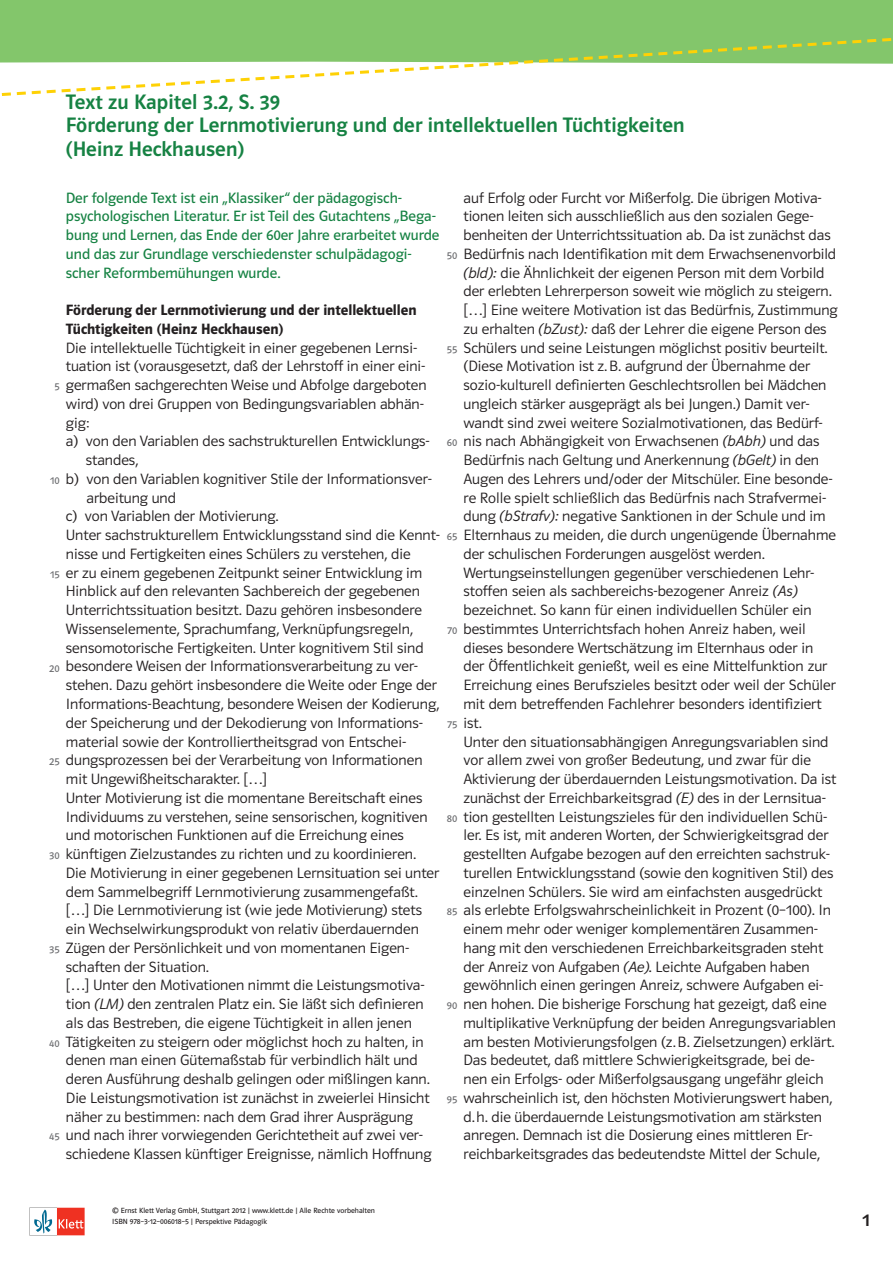
<style>
.page{position:relative;width:893px;height:1263px;background:#fff}
.page>*{position:absolute;margin:0;border:0;box-sizing:border-box;transform-origin:0 0}
.t1{font:21px/23.4px "Polo ST11 K Krftg";letter-spacing:.005em;color:#168243}
.t2{font:18px "Polo ST11 K Krftg";color:#231f20}
.t3{font:15px/18.8px "Polo ST11 K Leicht";color:#231f20}
.t4{font:15px/18.8px "Polo ST11 K Buch";color:#168243}
.t5{font:15px/18.8px "Polo ST11 K Hfett";color:#231f20}
.t6{font:10.5px "Polo ST11 K Buch";color:#6c6d70}
.t7{font:7.5px/10.1px "Polo ST11 K Buch";color:#231f20}
.s1{font-family:"Polo ST11 K Leicht Kursiv"}
</style>
<div class="page">
<svg style="left:29px;top:1208px;width:56px;height:27px"></svg>
<svg style="left:0;top:0;width:893px;height:96px"></svg>
<h1 class="t1" style="left:66px;top:92px;width:620px">Text zu Kapitel 3.2, S. 39<br>Förderung der Lernmotivierung und der intellektuellen Tüchtigkeiten (Heinz Heckhausen)</h1>
<p class="t3" style="left:463px;top:189px;width:376px">auf Erfolg oder Furcht vor Mißerfolg. Die übrigen Motiva&shy;tionen leiten sich ausschließlich aus den sozialen Gege&shy;benheiten der Unterrichtssituation ab. Da ist zunächst das Bedürfnis nach Identifikation mit dem Erwachsenenvorbild <span class="s1">(bld):</span> die Ähnlichkeit der eigenen Person mit dem Vorbild der erlebten Lehrerperson soweit wie möglich zu steigern. […] Eine weitere Motivation ist das Bedürfnis, Zustimmung zu erhalten <span class="s1">(bZust):</span> daß der Lehrer die eigene Person des Schülers und seine Leistungen möglichst positiv beurteilt. (Diese Motivation ist z. B. aufgrund der Übernahme der sozio-kulturell definierten Geschlechtsrollen bei Mädchen ungleich stärker ausgeprägt als bei Jungen.) Damit ver&shy;wandt sind zwei weitere Sozialmotivationen, das Bedürf&shy;nis nach Abhängigkeit von Erwachsenen <span class="s1">(bAbh)</span> und das Bedürfnis nach Geltung und Anerkennung <span class="s1">(bGelt)</span> in den Augen des Lehrers und/oder der Mitschüler. Eine besonde&shy;re Rolle spielt schließlich das Bedürfnis nach Strafvermei&shy;dung <span class="s1">(bStrafv):</span> negative Sanktionen in der Schule und im Elternhaus zu meiden, die durch ungenügende Übernahme der schulischen Forderungen ausgelöst werden.<br>Wertungseinstellungen gegenüber verschiedenen Lehr&shy;stoffen seien als sachbereichs-bezogener Anreiz <span class="s1">(As) </span>bezeichnet. So kann für einen individuellen Schüler ein bestimmtes Unterrichtsfach hohen Anreiz haben, weil dieses besondere Wertschätzung im Elternhaus oder in der Öffentlichkeit genießt, weil es eine Mittelfunktion zur Erreichung eines Berufszieles besitzt oder weil der Schüler mit dem betreffenden Fachlehrer besonders identifiziert ist.<br>Unter den situationsabhängigen Anregungsvariablen sind vor allem zwei von großer Bedeutung, und zwar für die Aktivierung der überdauernden Leistungsmotivation. Da ist zunächst der Erreichbarkeitsgrad <span class="s1">(E)</span> des in der Lernsitua&shy;tion gestellten Leistungszieles für den individuellen Schü&shy;ler. Es ist, mit anderen Worten, der Schwierigkeitsgrad der gestellten Aufgabe bezogen auf den erreichten sachstruk&shy;turellen Entwicklungsstand (sowie den kognitiven Stil) des einzelnen Schülers. Sie wird am einfachsten ausgedrückt als erlebte Erfolgswahrscheinlichkeit in Prozent (0–100). In einem mehr oder weniger komplementären Zusammen&shy;hang mit den verschiedenen Erreichbarkeitsgraden steht der Anreiz von Aufgaben <span class="s1">(Ae).</span> Leichte Aufgaben haben gewöhnlich einen geringen Anreiz, schwere Aufgaben ei&shy;nen hohen. Die bisherige Forschung hat gezeigt, daß eine multiplikative Verknüpfung der beiden Anregungsvariablen am besten Motivierungsfolgen (z. B. Zielsetzungen) erklärt.<br>Das bedeutet, daß mittlere Schwierigkeitsgrade, bei de&shy;nen ein Erfolgs- oder Mißerfolgsausgang ungefähr gleich wahrscheinlich ist, den höchsten Motivierungswert haben, d. h. die überdauernde Leistungsmotivation am stärksten anregen. Demnach ist die Dosierung eines mittleren Er&shy;reichbarkeitsgrades das bedeutendste Mittel der Schule,</p>
<p class="t4" style="left:66px;top:189px;width:375px">Der folgende Text ist ein „Klassiker“ der pädagogisch&shy;psychologischen Literatur. Er ist Teil des Gutachtens „Bega&shy;bung und Lernen, das Ende der 60er Jahre erarbeitet wurde und das zur Grundlage verschiedenster schulpädagogi&shy;scher Reformbemühungen wurde.</p>
<p class="t5" style="left:66px;top:302px;width:352px">Förderung der Lernmotivierung und der intellektuellen<br>Tüchtigkeiten (Heinz Heckhausen)</p>
<p class="t3" style="left:66px;top:339px;width:353px">Die intellektuelle Tüchtigkeit in einer gegebenen Lernsi-</p>
<p class="t3" style="left:66px;top:358px;width:361px">tuation ist (vorausgesetzt, daß der Lehrstoff in einer eini-</p>
<p class="t3" style="left:66px;top:377px;width:362px">germaßen sachgerechten Weise und Abfolge dargeboten</p>
<p class="t3" style="left:66px;top:396px;width:360px">wird) von drei Gruppen von Bedingungsvariablen abhän-</p>
<p class="t3" style="left:66px;top:414px;width:25px">gig:</p>
<p class="t3" style="left:66px;top:433px;width:365px">a) von den Variablen des sachstrukturellen Entwicklungs-</p>
<p class="t3" style="left:86px;top:452px;width:54px">standes,</p>
<p class="t3" style="left:66px;top:471px;width:367px">b) von den Variablen kognitiver Stile der Informationsver-</p>
<p class="t3" style="left:86px;top:489px;width:91px">arbeitung und</p>
<p class="t3" style="left:66px;top:508px;width:214px">c) von Variablen der Motivierung.</p>
<p class="t3" style="left:66px;top:527px;width:376px">Unter sachstrukturellem Entwicklungsstand sind die Kennt-</p>
<p class="t3" style="left:66px;top:546px;width:346px">nisse und Fertigkeiten eines Schülers zu verstehen, die</p>
<p class="t3" style="left:66px;top:564px;width:358px">er zu einem gegebenen Zeitpunkt seiner Entwicklung im</p>
<p class="t3" style="left:66px;top:583px;width:356px">Hinblick auf den relevanten Sachbereich der gegebenen</p>
<p class="t3" style="left:66px;top:602px;width:358px">Unterrichtssituation besitzt. Dazu gehören insbesondere</p>
<p class="t3" style="left:66px;top:621px;width:349px">Wissenselemente, Sprachumfang, Verknüpfungsregeln,</p>
<p class="t3" style="left:66px;top:639px;width:359px">sensomotorische Fertigkeiten. Unter kognitivem Stil sind</p>
<p class="t3" style="left:66px;top:658px;width:354px">besondere Weisen der Informationsverarbeitung zu ver-</p>
<p class="t3" style="left:66px;top:677px;width:373px">stehen. Dazu gehört insbesondere die Weite oder Enge der</p>
<p class="t3" style="left:66px;top:696px;width:375px">Informations-Beachtung, besondere Weisen der Kodierung,</p>
<p class="t3" style="left:66px;top:714px;width:359px">der Speicherung und der Dekodierung von Informations-</p>
<p class="t3" style="left:66px;top:733px;width:342px">material sowie der Kontrolliertheitsgrad von Entschei-</p>
<p class="t3" style="left:66px;top:752px;width:358px">dungsprozessen bei der Verarbeitung von Informationen</p>
<p class="t3" style="left:66px;top:771px;width:203px">mit Ungewißheitscharakter. […]</p>
<p class="t3" style="left:66px;top:789px;width:358px">Unter Motivierung ist die momentane Bereitschaft eines</p>
<p class="t3" style="left:66px;top:808px;width:363px">Individuums zu verstehen, seine sensorischen, kognitiven</p>
<p class="t3" style="left:66px;top:827px;width:340px">und motorischen Funktionen auf die Erreichung eines</p>
<p class="t3" style="left:66px;top:846px;width:352px">künftigen Zielzustandes zu richten und zu koordinieren.</p>
<p class="t3" style="left:66px;top:864px;width:375px">Die Motivierung in einer gegebenen Lernsituation sei unter</p>
<p class="t3" style="left:66px;top:883px;width:353px">dem Sammelbegriff Lernmotivierung zusammengefaßt.</p>
<p class="t3" style="left:66px;top:902px;width:358px">[…] Die Lernmotivierung ist (wie jede Motivierung) stets</p>
<p class="t3" style="left:66px;top:921px;width:354px">ein Wechselwirkungsprodukt von relativ überdauernden</p>
<p class="t3" style="left:66px;top:939px;width:345px">Zügen der Persönlichkeit und von momentanen Eigen-</p>
<p class="t3" style="left:66px;top:958px;width:145px">schaften der Situation.</p>
<p class="t3" style="left:66px;top:977px;width:360px">[…] Unter den Motivationen nimmt die Leistungsmotiva-</p>
<p class="t3" style="left:66px;top:996px;width:359px">tion <span class="s1">(LM)</span> den zentralen Platz ein. Sie läßt sich definieren</p>
<p class="t3" style="left:66px;top:1014px;width:347px">als das Bestreben, die eigene Tüchtigkeit in allen jenen</p>
<p class="t3" style="left:66px;top:1033px;width:359px">Tätigkeiten zu steigern oder möglichst hoch zu halten, in</p>
<p class="t3" style="left:66px;top:1052px;width:353px">denen man einen Gütemaßstab für verbindlich hält und</p>
<p class="t3" style="left:66px;top:1071px;width:365px">deren Ausführung deshalb gelingen oder mißlingen kann.</p>
<p class="t3" style="left:66px;top:1089px;width:365px">Die Leistungsmotivation ist zunächst in zweierlei Hinsicht</p>
<p class="t3" style="left:66px;top:1108px;width:349px">näher zu bestimmen: nach dem Grad ihrer Ausprägung</p>
<p class="t3" style="left:66px;top:1127px;width:359px">und nach ihrer vorwiegenden Gerichtetheit auf zwei ver-</p>
<p class="t3" style="left:66px;top:1146px;width:367px">schiedene Klassen künftiger Ereignisse, nämlich Hoffnung</p>
<p class="t6" style="left:447px;top:251px;width:12px">50</p>
<p class="t6" style="left:447px;top:345px;width:12px">55</p>
<p class="t6" style="left:54px;top:383px;width:7px">5</p>
<p class="t6" style="left:447px;top:439px;width:12px">60</p>
<p class="t6" style="left:50px;top:476px;width:11px">10</p>
<p class="t6" style="left:447px;top:533px;width:12px">65</p>
<p class="t6" style="left:50px;top:570px;width:11px">15</p>
<p class="t6" style="left:447px;top:626px;width:11px">70</p>
<p class="t6" style="left:49px;top:664px;width:12px">20</p>
<p class="t6" style="left:447px;top:720px;width:11px">75</p>
<p class="t6" style="left:49px;top:758px;width:12px">25</p>
<p class="t6" style="left:447px;top:814px;width:12px">80</p>
<p class="t6" style="left:49px;top:851px;width:12px">30</p>
<p class="t6" style="left:447px;top:908px;width:12px">85</p>
<p class="t6" style="left:49px;top:945px;width:12px">35</p>
<p class="t6" style="left:447px;top:1001px;width:12px">90</p>
<p class="t6" style="left:49px;top:1039px;width:12px">40</p>
<p class="t6" style="left:447px;top:1095px;width:12px">95</p>
<p class="t6" style="left:49px;top:1133px;width:12px">45</p>
<p class="t7" style="left:112px;top:1206px;width:264px">© Ernst Klett Verlag GmbH, Stuttgart 2012 | www.klett.de | Alle Rechte vorbehalten<br>ISBN 978–3-12–006018–5 | Perspektive Pädagogik</p>
<p class="t2" style="left:863px;top:1213px;width:9px">1</p>
</div>
